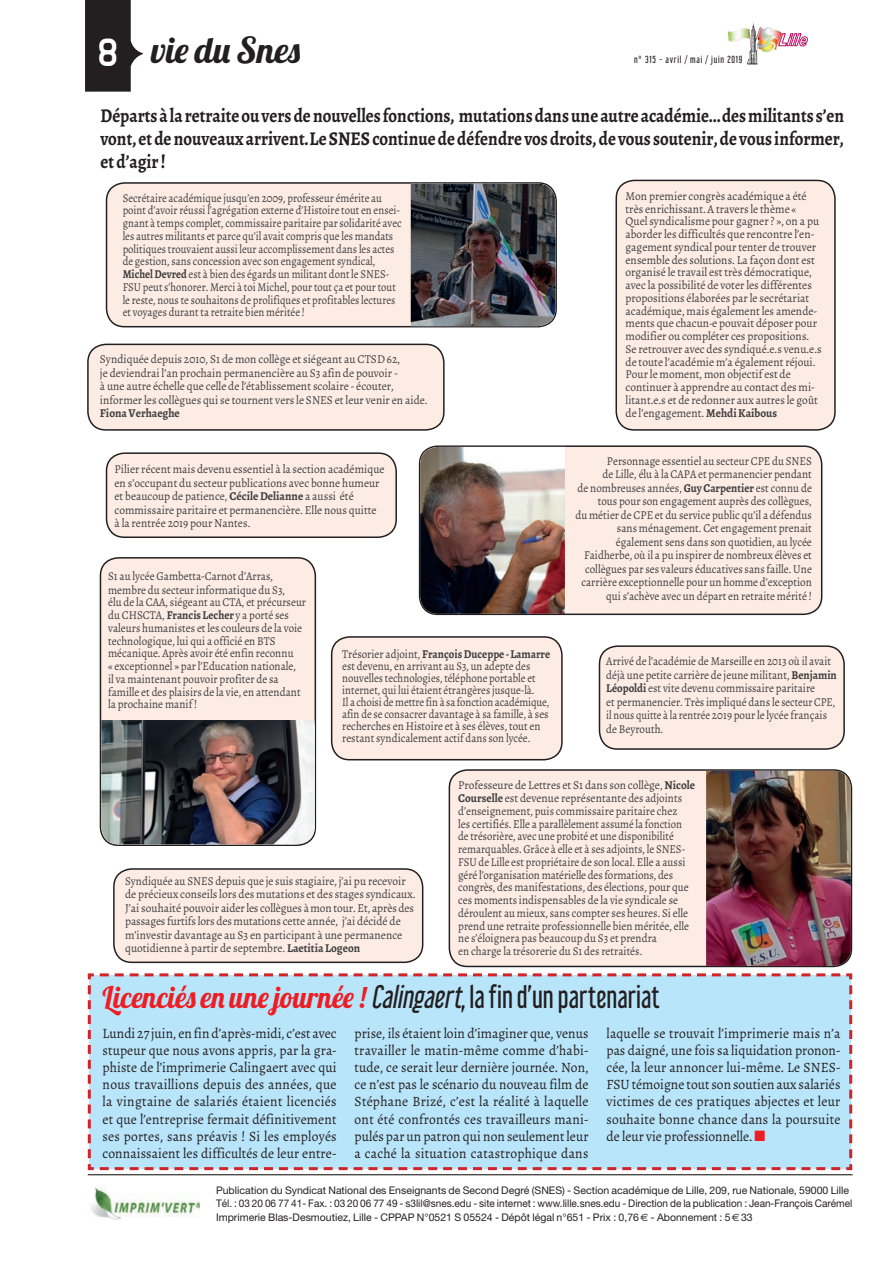
<style>
.page{position:relative;width:893px;height:1263px;background:#fff}
.page>*{position:absolute;margin:0;border:0;box-sizing:border-box;transform-origin:0 0}
.t1{font:35.85px "Lobster 1.4";letter-spacing:.01em;color:#231f20}
.t2{font:30px "Lobster 1.4";letter-spacing:.045em;color:#ee1d23;scale:.95 1}
.t3{font:700 19.5px/22.5px "Alegreya";color:#231f20;text-align:justify;scale:.88 1}
.t4{font:14.25px/17.1px "Alegreya";letter-spacing:.005em;color:#231f20;text-align:justify;scale:.95 1}
.t5{font:12px/12.8px "Alegreya";color:#3e3e3f;scale:.95 1}
.t6{font:12px/13.5px "Alegreya";color:#3e3e3f;scale:.92 1}
.t7{font:12px/12.8px "Alegreya";color:#3e3e3f;scale:.89 1}
.t8{font:700 12px "Alegreya";color:#3e3e3f;scale:.95 1}
.t9{font:10.5px/13.5px "Helvetica Neue";color:#231f20}
.t10{font:9px "Libel Suit Rg";letter-spacing:.09em;color:#231f20}
.s1{font-family:"Lastwaerkbold";font-size:39px;color:#fff}
.s2{font-weight:700}
.s3{font-family:"Libel Suit Rg";font-style:italic;font-size:28.5px;color:#231f20}
.s4{font-family:"Libel Suit Rg";font-size:28.5px;color:#231f20}
.s5{color:#ee1d23}
.s6{font-family:"Euro Sans"}
</style>
<div class="page">
<hr style="left:88px;top:1174px;width:765px;height:1px;background:#231f20">
<img style="left:91px;top:1187px;width:109px;height:33px">
<img style="left:728px;top:22px;width:54px;height:42px">
<svg style="left:778px;top:33px;width:29px;height:13px"></svg>
<svg style="left:85px;top:0;width:58px;height:92px"></svg>
<div style="left:87px;top:973px;width:766px;height:198px;background:#b9e5fa"></div>
<div style="left:114px;top:869px;width:309px;height:93px;background:#fdece4;border-radius:18px"></div>
<div style="left:113px;top:868px;width:310px;height:95px;border:2px solid #231f20;border-radius:18px"></div>
<div style="left:599px;top:646px;width:245px;height:103px;background:#fdece4;border-radius:18px"></div>
<div style="left:599px;top:645px;width:246px;height:105px;border:2px solid #231f20;border-radius:18px"></div>
<div style="left:88px;top:344px;width:356px;height:86px;background:#fdece4;border-radius:18px"></div>
<div style="left:87px;top:344px;width:358px;height:87px;border:2px solid #231f20;border-radius:18px"></div>
<div style="left:449px;top:770px;width:402px;height:196px;background:#fdece4;border-radius:18px"></div>
<div style="left:449px;top:769px;width:403px;height:198px;border:2px solid #231f20;border-radius:18px"></div>
<img style="left:706px;top:771px;width:145px;height:195px">
<div style="left:107px;top:453px;width:289px;height:84px;background:#fdece4;border-radius:18px"></div>
<div style="left:106px;top:452px;width:291px;height:86px;border:2px solid #231f20;border-radius:18px"></div>
<div style="left:332px;top:637px;width:230px;height:123px;background:#fdece4;border-radius:18px"></div>
<div style="left:331px;top:636px;width:232px;height:124px;border:2px solid #231f20;border-radius:18px"></div>
<div style="left:616px;top:180px;width:219px;height:250px;background:#fdece4;border-radius:18px"></div>
<div style="left:615px;top:180px;width:221px;height:251px;border:2px solid #231f20;border-radius:18px"></div>
<div style="left:100px;top:558px;width:215px;height:287px;background:#fdece4;border-radius:18px"></div>
<div style="left:100px;top:557px;width:216px;height:289px;border:2px solid #231f20;border-radius:18px"></div>
<img style="left:101px;top:720px;width:214px;height:124px">
<div style="left:107px;top:183px;width:449px;height:144px;background:#fdece4;border-radius:18px"></div>
<div style="left:106px;top:182px;width:451px;height:145px;border:2px solid #231f20;border-radius:18px"></div>
<img style="left:411px;top:184px;width:145px;height:142px">
<div style="left:420px;top:446px;width:402px;height:168px;background:#fdece4;border-radius:18px"></div>
<div style="left:419px;top:445px;width:403px;height:170px;border:2px solid #231f20;border-radius:18px"></div>
<img style="left:420px;top:447px;width:145px;height:167px">
<h1 class="t1" style="left:98px;top:27px;width:204px"><span class="s1">8</span> vie du Snes</h1>
<p class="t10" style="left:634px;top:53px;width:110px">n° 315 - avril / mai / juin 2019</p>
<h3 class="t3" style="left:100px;top:105px;width:847px">Départs à la retraite ou vers de nouvelles fonctions, mutations dans une autre académie... des militants s’en vont, et de nouveaux arrivent. Le SNES continue de défendre vos droits, de vous soutenir, de vous informer, et d’agir !</h3>
<p class="t7" style="left:123px;top:191px;width:315px">Secrétaire académique jusqu’en 2009, professeur émérite au point d’avoir réussi l’agrégation externe d’Histoire tout en ensei&shy;gnant à temps complet, commissaire paritaire par solidarité avec les autres militants et parce qu’il avait compris que les mandats politiques trouvaient aussi leur accomplissement dans les actes de gestion, sans concession avec son engagement syndical, <span class="s2">Michel Devred</span> est à bien des égards un militant dont le SNES-FSU peut s’honorer. Merci à toi Michel, pour tout ça et pour tout le reste, nous te souhaitons de prolifiques et profitables lectures et voyages durant ta retraite bien méritée !</p>
<p class="t5" style="left:100px;top:353px;width:346px;line-height:13.5px">Syndiquée depuis 2010, S1 de mon collège et siégeant au CTSD 62,<br>je deviendrai l’an prochain permanencière au S3 afin de pouvoir -<br>à une autre échelle que celle de l’établissement scolaire - écouter, informer les collègues qui se tournent vers le SNES et leur venir en aide.</p>
<p class="t8" style="left:100px;top:406px;width:86px">Fiona Verhaeghe</p>
<p class="t5" style="left:114px;top:462px;width:286px;line-height:13.5px">Pilier récent mais devenu essentiel à la section académique en s’occupant du secteur publications avec bonne humeur et beaucoup de patience, <span class="s2">Cécile Delianne</span> a aussi été commissaire paritaire et permanencière. Elle nous quitte à la rentrée 2019 pour Nantes.</p>
<p class="t6" style="left:108px;top:570px;width:217px;line-height:12.8px">S1 au lycée Gambetta-Carnot d’Arras, membre du secteur informatique du S3,<br>élu de la CAA, siégeant au CTA, et précurseur du CHSCTA, <span class="s2">Francis Lecher</span> y a porté ses valeurs humanistes et les couleurs de la voie technologique, lui qui a officié en BTS mécanique. Après avoir été enfin reconnu<br>« exceptionnel » par l’Education nationale,<br>il va maintenant pouvoir profiter de sa famille et des plaisirs de la vie, en attendant la prochaine manif !</p>
<p class="t6" style="left:342px;top:648px;width:228px;line-height:12px">Trésorier adjoint, <span class="s2">François Duceppe - Lamarre </span>est devenu, en arrivant au S3, un adepte des nouvelles technologies, téléphone portable et internet, qui lui étaient étrangères jusque-là.<br>Il a choisi de mettre fin à sa fonction académique, afin de se consacrer davantage à sa famille, à ses recherches en Histoire et à ses élèves, tout en restant syndicalement actif dans son lycée.</p>
<p class="t5" style="left:625px;top:190px;width:208px">Mon premier congrès académique a été très enrichissant. A travers le thème «<br>Quel syndicalisme pour gagner ? », on a pu aborder les difficultés que rencontre l’en&shy;gagement syndical pour tenter de trouver ensemble des solutions. La façon dont est organisé le travail est très démocratique, avec la possibilité de voter les différentes propositions élaborées par le secrétariat académique, mais également les amende&shy;ments que chacun·e pouvait déposer pour modifier ou compléter ces propositions.<br>Se retrouver avec des syndiqué.e.s venu.e.s de toute l’académie m’a également réjoui.<br>Pour le moment, mon objectif est de continuer à apprendre au contact des mi&shy;litant.e.s et de redonner aux autres le goût de l’engagement. <span class="s2">Mehdi Kaibous</span></p>
<p class="t6" style="left:575px;top:454px;width:259px;text-align:right">Personnage essentiel au secteur CPE du SNES<br>de Lille, élu à la CAPA et permanencier pendant<br>de nombreuses années, <span class="s2">Guy Carpentier</span> est connu de tous pour son engagement auprès des collègues,<br>du métier de CPE et du service public qu’il a défendus sans ménagement. Cet engagement prenait également sens dans son quotidien, au lycée Faidherbe, où il a pu inspirer de nombreux élèves et collègues par ses valeurs éducatives sans faille. Une carrière exceptionnelle pour un homme d’exception qui s’achève avec un départ en retraite mérité !</p>
<p class="t6" style="left:606px;top:654px;width:252px">Arrivé de l’académie de Marseille en 2013 où il avait déjà une petite carrière de jeune militant, <span class="s2">Benjamin Léopoldi</span> est vite devenu commissaire paritaire<br>et permanencier. Très impliqué dans le secteur CPE, il nous quitte à la rentrée 2019 pour le lycée français de Beyrouth.</p>
<p class="t6" style="left:125px;top:874px;width:317px">Syndiquée au SNES depuis que je suis stagiaire, j’ai pu recevoir de précieux conseils lors des mutations et des stages syndicaux.<br>J’ai souhaité pouvoir aider les collègues à mon tour. Et, après des passages furtifs lors des mutations cette année, j’ai décidé de m’investir davantage au S3 en participant à une permanence quotidienne à partir de septembre. <span class="s2">Laetitia Logeon</span></p>
<p class="t5" style="left:458px;top:778px;width:251px">Professeure de Lettres et S1 dans son collège, <span class="s2">Nicole Courselle</span> est devenue représentante des adjoints d’enseignement, puis commissaire paritaire chez<br>les certifiés. Elle a parallèlement assumé la fonction de trésorière, avec une probité et une disponibilité remarquables. Grâce à elle et à ses adjoints, le SNES-FSU de Lille est propriétaire de son local. Elle a aussi géré l’organisation matérielle des formations, des congrès, des manifestations, des élections, pour que ces moments indispensables de la vie syndicale se déroulent au mieux, sans compter ses heures. Si elle prend une retraite professionnelle bien méritée, elle ne s’éloignera pas beaucoup du S3 et prendra<br>en charge la trésorerie du S1 des retraités.</p>
<h2 class="t2" style="left:103px;top:978px;width:588px">Licenciés en une journée ! <span class="s3">Calingaert</span><span class="s4">, la fin d’un partenariat</span></h2>
<p class="t4" style="left:103px;top:1025px;width:248px">Lundi 27 juin, en fin d’après-midi, c’est avec stupeur que nous avons appris, par la gra&shy;phiste de l’imprimerie Calingaert avec qui nous travaillions depuis des années, que la vingtaine de salariés étaient licenciés et que l’entreprise fermait définitivement ses portes, sans préavis ! Si les employés connaissaient les difficultés de leur entre-</p>
<p class="t4" style="left:355px;top:1025px;width:248px">prise, ils étaient loin d’imaginer que, venus travailler le matin-même comme d’habi&shy;tude, ce serait leur dernière journée. Non, ce n’est pas le scénario du nouveau film de Stéphane Brizé, c’est la réalité à laquelle ont été confrontés ces travailleurs mani&shy;pulés par un patron qui non seulement leur a caché la situation catastrophique dans</p>
<p class="t4" style="left:606px;top:1025px;width:248px">laquelle se trouvait l’imprimerie mais n’a pas daigné, une fois sa liquidation pronon&shy;cée, la leur annoncer lui-même. Le SNES-FSU témoigne tout son soutien aux salariés victimes de ces pratiques abjectes et leur souhaite bonne chance dans la poursuite de leur vie professionnelle. <span class="s5">■</span></p>
<p class="t9" style="left:216px;top:1183px;width:638px">Publication du Syndicat National des Enseignants de Second Degré (SNES) - Section académique de Lille, 209, rue Nationale, 59000 Lille<br>Tél. : 03 20 06 77 41- Fax. : 03 20 06 77 49 - s3lil@snes.edu - site internet : www.lille.snes.edu - Direction de la publication : Jean-François Carémel<br>Imprimerie Blas-Desmoutiez, Lille - CPPAP N°0521 S 05524 - Dépôt légal n°651 - Prix : 0,76<span class="s6">€</span> - Abonnement : 5<span class="s6">€</span>33</p>
</div>
